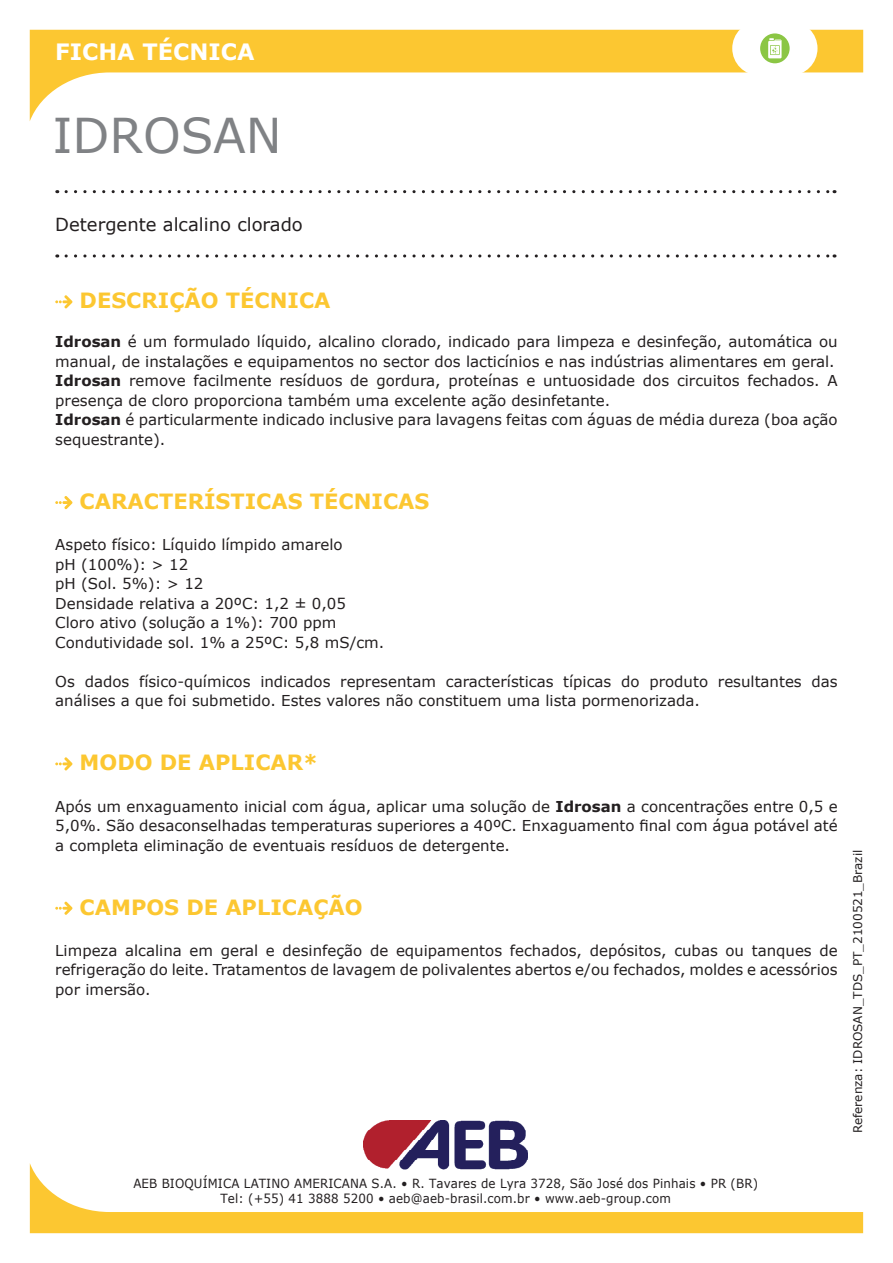
<style>
.page{position:relative;width:893px;height:1263px;background:#fff}
.page>*{position:absolute;margin:0;border:0;box-sizing:border-box;transform-origin:0 0}
.t1{font:48px "Verdana";color:#808285}
.t2{font:700 22.5px "Verdana";color:#fff}
.t3{font:700 21px "Verdana";color:#fcc731}
.t4{font:18px "Verdana";color:#231f20}
.t5{font:15px/19.5px "Verdana";color:#231f20}
.t6{font:12.6px/15.1px "Verdana";letter-spacing:.01em;color:#231f20;text-align:center;scale:.94 1}
.t7{font:12px "Verdana";color:#231f20}
.s1{font-weight:700}
</style>
<div class="page">
<svg style="left:30px;top:30px;width:833px;height:91px"></svg>
<svg style="left:66px;top:190px;width:769px;height:3px"></svg>
<svg style="left:66px;top:254px;width:769px;height:4px"></svg>
<img style="left:363px;top:1120px;width:165px;height:43px">
<div style="left:732px;top:21px;width:85px;height:55px;background:#fff;border-radius:27px"></div>
<div style="left:760px;top:33px;width:30px;height:30px;background:#8bc644;border-radius:50%"></div>
<svg style="left:768px;top:38px;width:14px;height:20px"></svg>
<svg style="left:30px;top:1163px;width:833px;height:70px"></svg>
<svg style="left:55px;top:295px;width:17px;height:13px"></svg>
<svg style="left:55px;top:496px;width:17px;height:13px"></svg>
<svg style="left:55px;top:757px;width:17px;height:13px"></svg>
<svg style="left:55px;top:902px;width:17px;height:13px"></svg>
<h2 class="t2" style="left:55px;top:35px;width:201px">FICHA TÉCNICA</h2>
<h1 class="t1" style="left:52px;top:103px;width:231px">IDROSAN</h1>
<p class="t4" style="left:55px;top:212px;width:249px">Detergente alcalino clorado</p>
<h3 class="t3" style="left:80px;top:286px;width:252px">DESCRIÇÃO TÉCNICA</h3>
<p class="t5" style="left:55px;top:332px;width:784px"><span class="s1">Idrosan</span> é um formulado líquido, alcalino clorado, indicado para limpeza e desinfeção, automática ou manual, de instalações e equipamentos no sector dos lacticínios e nas indústrias alimentares em geral.<br><span class="s1">Idrosan</span> remove facilmente resíduos de gordura, proteínas e untuosidade dos circuitos fechados. A presença de cloro proporciona também uma excelente ação desinfetante.<br><span class="s1">Idrosan</span> é particularmente indicado inclusive para lavagens feitas com águas de média dureza (boa ação sequestrante).</p>
<h3 class="t3" style="left:80px;top:487px;width:351px">CARACTERÍSTICAS TÉCNICAS</h3>
<p class="t5" style="left:55px;top:535px;width:331px">Aspeto físico: Líquido límpido amarelo<br>pH (100%): &gt; 12<br>pH (Sol. 5%): &gt; 12<br>Densidade relativa a 20ºC: 1,2 ± 0,05<br>Cloro ativo (solução a 1%): 700 ppm<br>Condutividade sol. 1% a 25ºC: 5,8 mS/cm.</p>
<p class="t5" style="left:55px;top:671px;width:784px">Os dados físico-químicos indicados representam características típicas do produto resultantes das análises a que foi submetido. Estes valores não constituem uma lista pormenorizada.</p>
<h3 class="t3" style="left:80px;top:748px;width:240px">MODO DE APLICAR*</h3>
<p class="t5" style="left:55px;top:796px;width:784px;text-align:justify">Após um enxaguamento inicial com água, aplicar uma solução de <span class="s1">Idrosan</span> a concentrações entre 0,5 e 5,0%. São desaconselhadas temperaturas superiores a 40ºC. Enxaguamento final com água potável até a completa eliminação de eventuais resíduos de detergente.</p>
<h3 class="t3" style="left:80px;top:892px;width:285px">CAMPOS DE APLICAÇÃO</h3>
<p class="t5" style="left:55px;top:940px;width:784px;text-align:justify">Limpeza alcalina em geral e desinfeção de equipamentos fechados, depósitos, cubas ou tanques de refrigeração do leite. Tratamentos de lavagem de polivalentes abertos e/ou fechados, moldes e acessórios por imersão.</p>
<p class="t7" style="left:850px;top:1133px;width:285px;rotate:-90deg">Referenza: IDROSAN_TDS_PT_2100521_Brazil</p>
<p class="t6" style="left:133px;top:1175px;width:666px">AEB BIOQUÍMICA LATINO AMERICANA S.A. • R. Tavares de Lyra 3728, São José dos Pinhais • PR (BR)<br>Tel: (+55) 41 3888 5200 • aeb@aeb-brasil.com.br • www.aeb-group.com</p>
</div>
